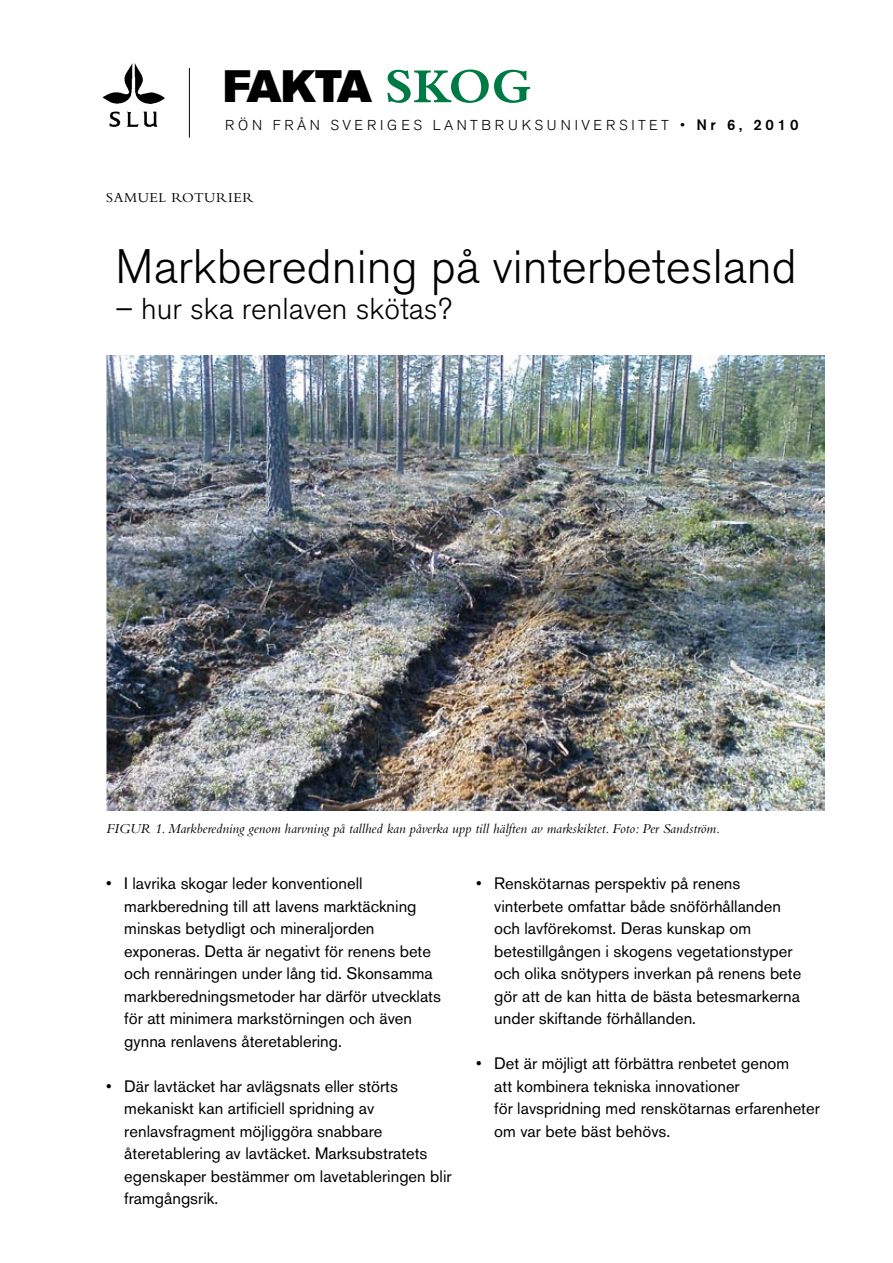
<style>
.page{position:relative;width:893px;height:1263px;background:#fff}
.page>*{position:absolute;margin:0;border:0;box-sizing:border-box;transform-origin:0 0}
.t1{font:300 48px "Akzidenz Grotesk BE";color:#000}
.t2{font:45px "Akzidenz Grotesk BE Super";letter-spacing:-.065em;color:#000}
.t3{font:300 30px "Akzidenz Grotesk BE";color:#000}
.t4{font:16.5px/22.5px "Akzidenz Grotesk BE";color:#000}
.t5{font:italic 14.25px "Bembo";color:#000}
.t6{font:300 14.25px "Akzidenz Grotesk BE";letter-spacing:.26em;color:#000}
.t7{font:14.25px "Bembo";letter-spacing:.04em;color:#000}
.s1{font-family:"Bembo";font-weight:700;font-size:51px;color:#007a45}
.s2{font-size:15px}
.s3{font-weight:500;font-size:15px}
</style>
<div class="page">
<img style="left:102px;top:63px;width:63px;height:64px">
<hr style="left:189px;top:68px;width:1px;height:69px;background:#000">
<img style="left:106px;top:355px;width:719px;height:456px">
<h2 class="t2" style="left:223px;top:60px;width:310px">FAKTA <span class="s1">SKOG</span></h2>
<p class="t6" style="left:225px;top:117px;width:575px">RÖN FRÅN SVERIGES LANTBRUKSUNIVERSITET <span class="s2">•</span> <span class="s3">Nr 6, 2010</span></p>
<p class="t7" style="left:106px;top:190px;width:149px">SAMUEL ROTURIER</p>
<h1 class="t1" style="left:116px;top:240px;width:683px">Markberedning på vinterbetesland</h1>
<h3 class="t3" style="left:116px;top:292px;width:338px">– hur ska renlaven skötas?</h3>
<p class="t5" style="left:106px;top:820px;width:615px">FIGUR 1. Markberedning genom harvning på tallhed kan påverka upp till hälften av markskiktet. Foto: Per Sandström.</p>
<p class="t4" style="left:124px;top:872px;width:318px;text-indent:-18px">• I lavrika skogar leder konventionell markberedning till att lavens marktäckning minskas betydligt och mineraljorden exponeras. Detta är negativt för renens bete och rennäringen under lång tid. Skonsamma markberedningsmetoder har därför utvecklats för att minimera markstörningen och även gynna renlavens återetablering.</p>
<p class="t4" style="left:124px;top:1075px;width:329px;text-indent:-18px">• Där lavtäcket har avlägsnats eller störts mekaniskt kan artificiell spridning av renlavsfragment möjliggöra snabbare återetablering av lavtäcket. Marksubstratets egenskaper bestämmer om lavetableringen blir framgångsrik.</p>
<p class="t4" style="left:494px;top:872px;width:309px;text-indent:-18px">• Renskötarnas perspektiv på renens vinterbete omfattar både snöförhållanden och lavförekomst. Deras kunskap om betestillgången i skogens vegetationstyper och olika snötypers inverkan på renens bete gör att de kan hitta de bästa betesmarkerna under skiftande förhållanden.</p>
<p class="t4" style="left:494px;top:1052px;width:327px;text-indent:-18px">• Det är möjligt att förbättra renbetet genom<br>att kombinera tekniska innovationer<br>för lavspridning med renskötarnas erfarenheter om var bete bäst behövs.</p>
</div>
